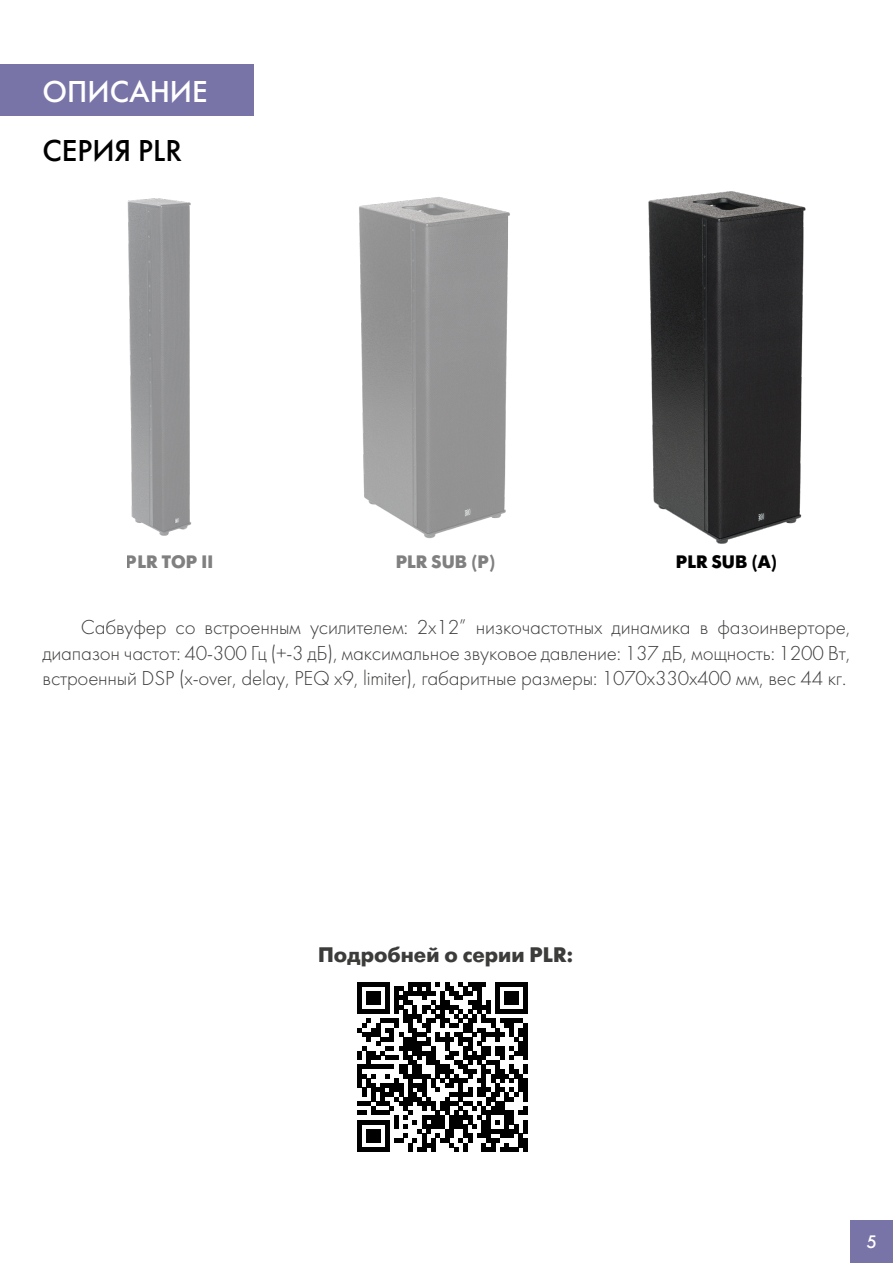
<style>
.page{position:relative;width:893px;height:1263px;background:#fff}
.page>*{position:absolute;margin:0;border:0;box-sizing:border-box;transform-origin:0 0}
.t1{font:30px "Futura Futuris C";color:#000}
.t2{font:30px "Futura Futuris C";color:#fff}
.t3{font:21px/25.5px "Futura Light C";letter-spacing:-.01em;color:#3c3c3b;text-align:justify}
.t4{font:700 21px "Futura Futuris C";color:#3c3c3b}
.t5{font:700 18px "Futura Futuris C";color:#000}
.t6{font:18px "Futura Futuris C";color:#fff}
</style>
<div class="page">
<div style="left:850px;top:1220px;width:43px;height:43px;background:#7974a8"></div>
<hr style="left:0;top:1220px;width:1px;height:43px;background:#7974a8">
<img style="left:648px;top:191px;width:158px;height:353px">
<img style="left:127px;top:198px;width:65px;height:338px">
<img style="left:359px;top:197px;width:151px;height:342px">
<div style="left:0;top:64px;width:253px;height:51px;background:#7974a8"></div>
<svg style="left:357px;top:982px;width:171px;height:170px"></svg>
<h1 class="t2" style="left:43px;top:73px;width:167px">ОПИСАНИЕ</h1>
<h1 class="t1" style="left:43px;top:132px;width:141px">СЕРИЯ PLR</h1>
<p class="t5" style="left:126px;top:552px;width:89px">PLR TOP II</p>
<p class="t5" style="left:396px;top:552px;width:102px">PLR SUB (P)</p>
<p class="t5" style="left:676px;top:552px;width:103px">PLR SUB (A)</p>
<p class="t3" style="left:43px;top:615px;width:809px;text-indent:38px">Сабвуфер со встроенным усилителем: 2х12” низкочастотных динамика в фазоинверторе, диапазон частот: 40-300 Гц (+-3 дБ), максимальное звуковое давление: 137 дБ, мощность: 1200 Вт, встроенный DSP (x-over, delay, PEQ x9, limiter), габаритные размеры: 1070х330х400 мм, вес 44 кг.</p>
<p class="t4" style="left:318px;top:943px;width:257px">Подробней о серии PLR:</p>
<p class="t6" style="left:866px;top:1231px;width:12px">5</p>
</div>
